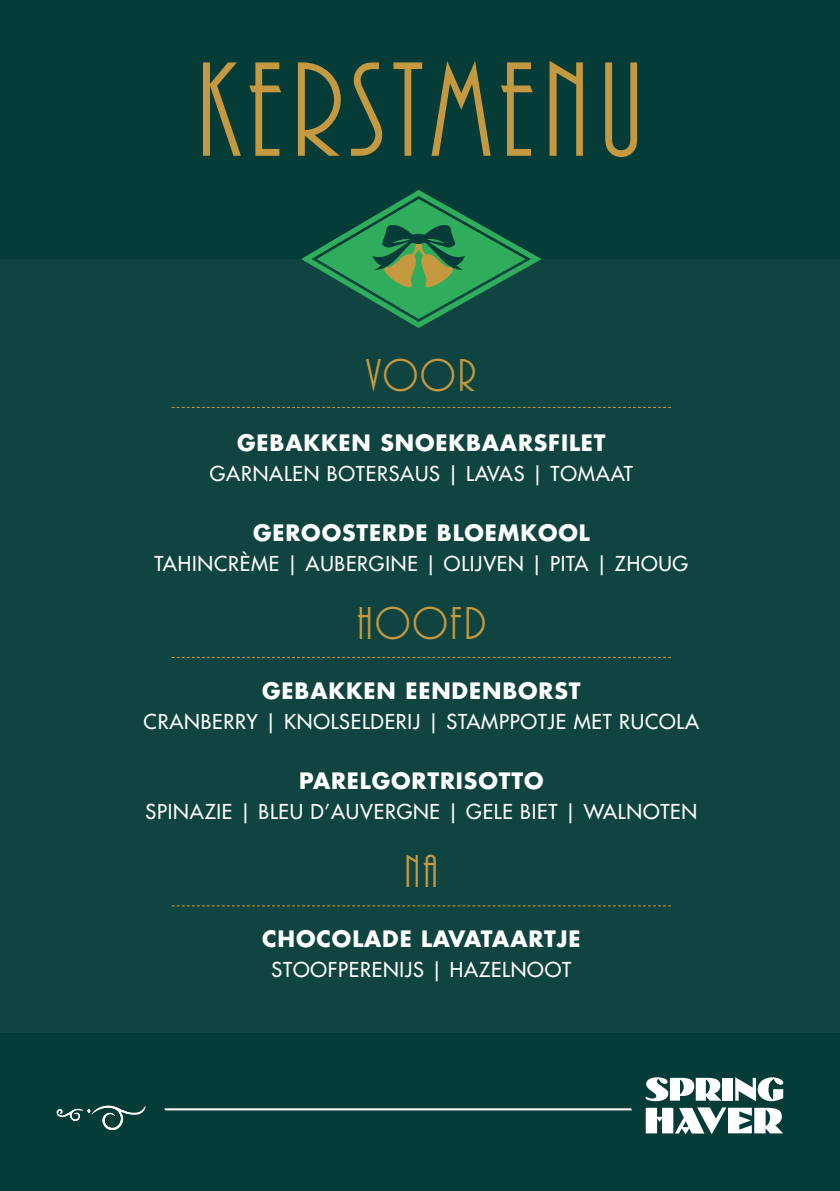
<style>
.page{position:relative;width:840px;height:1191px;background:#fff}
.page>*{position:absolute;margin:0;border:0;box-sizing:border-box;transform-origin:0 0}
.t1{font:140px "Plaza Let Plain";letter-spacing:.04em;color:#c5993f}
.t2{font:48px "Plaza Let Plain";letter-spacing:.04em;color:#c5993f}
.t3{font:700 22px "Futura Std";letter-spacing:.04em;color:#fff}
.t4{font:500 20px "Futura Std";letter-spacing:.04em;color:#fff}
</style>
<div class="page">
<div style="left:0;top:0;width:839px;height:259px;background:#063c38"></div>
<div style="left:0;top:1033px;width:839px;height:158px;background:#063c38"></div>
<div style="left:0;top:259px;width:839px;height:777px;background:#104440"></div>
<svg style="left:57px;top:1105px;width:88px;height:25px"></svg>
<svg style="left:164px;top:1108px;width:467px;height:2px"></svg>
<svg style="left:301px;top:190px;width:241px;height:138px"></svg>
<svg style="left:171px;top:407px;width:499px;height:1px"></svg>
<svg style="left:171px;top:657px;width:499px;height:1px"></svg>
<svg style="left:171px;top:905px;width:499px;height:1px"></svg>
<svg style="left:645px;top:1077px;width:76px;height:24px"></svg>
<div style="left:722px;top:1077px;width:10px;height:23px;background:#fff"></div>
<svg style="left:735px;top:1077px;width:47px;height:24px"></svg>
<svg style="left:645px;top:1107px;width:137px;height:27px"></svg>
<p class="t1" style="left:194px;top:40px;width:452px">KERSTMENU</p>
<p class="t2" style="left:366px;top:351px;width:112px">VOOR</p>
<p class="t3" style="left:237px;top:428px;width:370px">GEBAKKEN SNOEKBAARSFILET</p>
<p class="t4" style="left:210px;top:461px;width:424px">GARNALEN BOTERSAUS | LAVAS | TOMAAT</p>
<p class="t3" style="left:253px;top:518px;width:338px">GEROOSTERDE BLOEMKOOL</p>
<p class="t4" style="left:154px;top:551px;width:535px">TAHINCRÈME | AUBERGINE | OLIJVEN | PITA | ZHOUG</p>
<p class="t2" style="left:356px;top:599px;width:131px">HOOFD</p>
<p class="t3" style="left:262px;top:676px;width:320px">GEBAKKEN EENDENBORST</p>
<p class="t4" style="left:143px;top:709px;width:556px">CRANBERRY | KNOLSELDERIJ | STAMPPOTJE MET RUCOLA</p>
<p class="t3" style="left:299px;top:766px;width:246px">PARELGORTRISOTTO</p>
<p class="t4" style="left:145px;top:799px;width:553px">SPINAZIE | BLEU D’AUVERGNE | GELE BIET | WALNOTEN</p>
<p class="t2" style="left:403px;top:847px;width:36px">NA</p>
<p class="t3" style="left:262px;top:924px;width:320px">CHOCOLADE LAVATAARTJE</p>
<p class="t4" style="left:271px;top:957px;width:301px">STOOFPERENIJS | HAZELNOOT</p>
</div>
